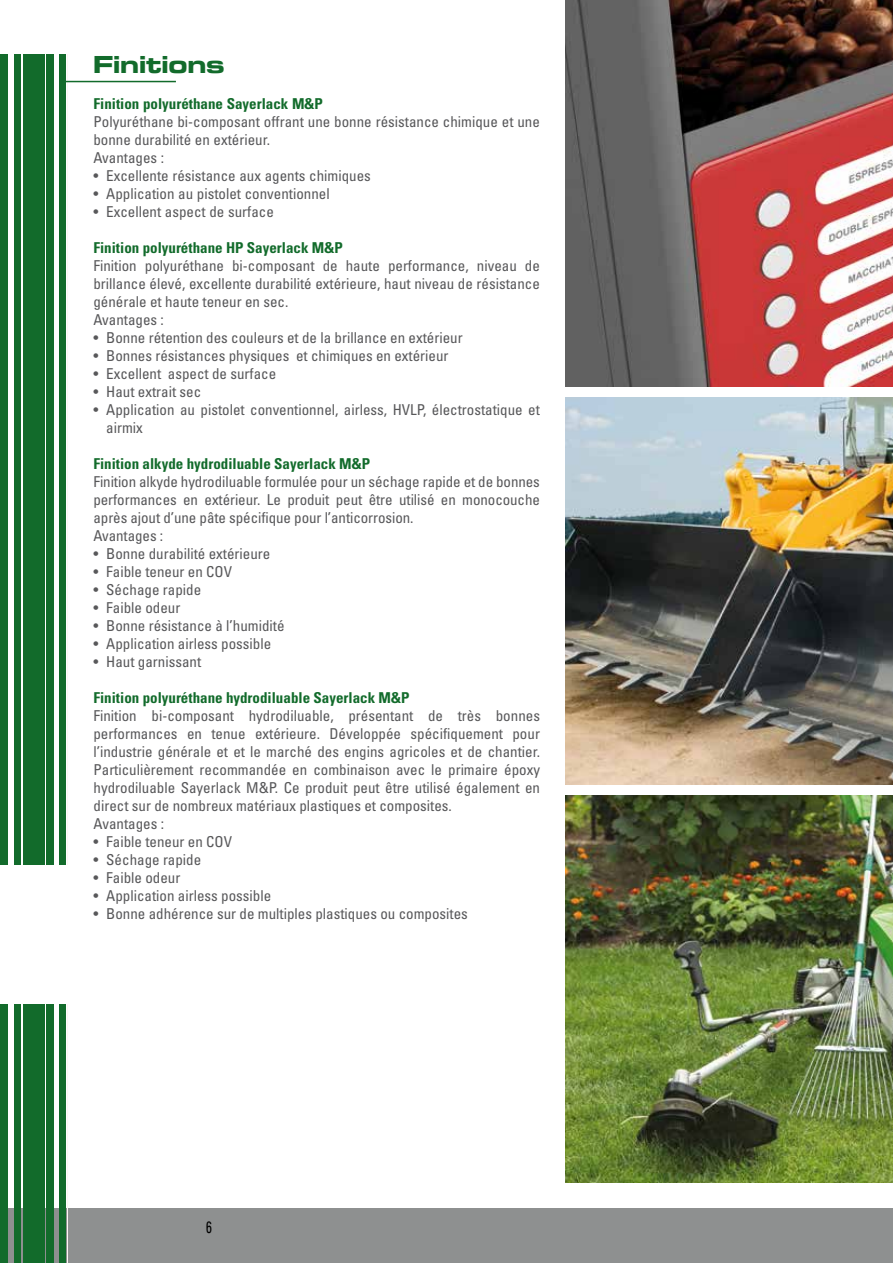
<style>
.page{position:relative;width:893px;height:1263px;background:#fff}
.page>*{position:absolute;margin:0;border:0;box-sizing:border-box;transform-origin:0 0}
.t1{font:25.5px "Microgramma D Bold Exte";letter-spacing:.02em;color:#126b2b}
.t2{font:condensed 16.5px "Univers";color:#000;scale:.8 1}
.t3{font:condensed 15px/18px "Univers";color:#58585a}
.t4{font:700 condensed 15px "Univers";color:#126b2b}
</style>
<div class="page">
<div style="left:0;top:1209px;width:893px;height:54px;background:#8e9090"></div>
<div style="left:0;top:54px;width:7px;height:1209px;background:#126b2b"></div>
<div style="left:15px;top:54px;width:6px;height:1209px;background:#126b2b"></div>
<div style="left:23px;top:54px;width:7px;height:1209px;background:#126b2b"></div>
<div style="left:28px;top:54px;width:13px;height:1209px;background:#126b2b"></div>
<hr style="left:41px;top:54px;width:4px;height:1209px;background:#126b2b">
<hr style="left:47px;top:54px;width:3px;height:1209px;background:#126b2b">
<hr style="left:50px;top:54px;width:3px;height:1209px;background:#126b2b">
<hr style="left:59px;top:54px;width:4px;height:1209px;background:#126b2b">
<hr style="left:62px;top:54px;width:4px;height:1209px;background:#126b2b">
<hr style="left:68px;top:54px;width:1px;height:1209px;background:#fcf7f3">
<div style="left:0;top:865px;width:68px;height:24px;background:#fff"></div>
<div style="left:0;top:980px;width:68px;height:24px;background:#fff"></div>
<div style="left:0;top:872px;width:32px;height:125px;background:#fff"></div>
<div style="left:31px;top:872px;width:37px;height:125px;background:#fff"></div>
<hr style="left:61px;top:81px;width:115px;height:1px;background:#126b2b">
<img style="left:566px;top:795px;width:327px;height:387px">
<img style="left:566px;top:0;width:327px;height:387px">
<img style="left:566px;top:398px;width:327px;height:387px">
<h1 class="t1" style="left:94px;top:48px;width:132px">Finitions</h1>
<p class="t4" style="left:94px;top:95px;width:231px">Finition polyuréthane Sayerlack M&amp;P</p>
<p class="t3" style="left:93px;top:113px;width:448px">Polyuréthane bi-composant offrant une bonne résistance chimique et une bonne durabilité en extérieur.<br>Avantages :</p>
<p class="t3" style="left:93px;top:167px;width:279px">• Excellente résistance aux agents chimiques</p>
<p class="t3" style="left:93px;top:185px;width:238px">• Application au pistolet conventionnel</p>
<p class="t3" style="left:93px;top:203px;width:182px">• Excellent aspect de surface</p>
<p class="t4" style="left:93px;top:239px;width:251px">Finition polyuréthane HP Sayerlack M&amp;P</p>
<p class="t3" style="left:93px;top:257px;width:448px">Finition polyuréthane bi-composant de haute performance, niveau de brillance élevé, excellente durabilité extérieure, haut niveau de résistance générale et haute teneur en sec.<br>Avantages :</p>
<p class="t3" style="left:93px;top:329px;width:371px">• Bonne rétention des couleurs et de la brillance en extérieur</p>
<p class="t3" style="left:93px;top:347px;width:357px">• Bonnes résistances physiques et chimiques en extérieur</p>
<p class="t3" style="left:93px;top:365px;width:184px">• Excellent aspect de surface</p>
<p class="t3" style="left:93px;top:383px;width:109px">• Haut extrait sec</p>
<p class="t3" style="left:106px;top:401px;width:435px;text-indent:-13px">• Application au pistolet conventionnel, airless, HVLP, électrostatique et airmix</p>
<p class="t4" style="left:93px;top:455px;width:278px">Finition alkyde hydrodiluable Sayerlack M&amp;P</p>
<p class="t3" style="left:93px;top:473px;width:448px">Finition alkyde hydrodiluable formulée pour un séchage rapide et de bonnes performances en extérieur. Le produit peut être utilisé en monocouche après ajout d’une pâte spécifique pour l’anticorrosion.<br>Avantages :</p>
<p class="t3" style="left:93px;top:545px;width:178px">• Bonne durabilité extérieure</p>
<p class="t3" style="left:93px;top:563px;width:140px">• Faible teneur en COV</p>
<p class="t3" style="left:93px;top:581px;width:109px">• Séchage rapide</p>
<p class="t3" style="left:93px;top:599px;width:88px">• Faible odeur</p>
<p class="t3" style="left:93px;top:617px;width:193px">• Bonne résistance à l’humidité</p>
<p class="t3" style="left:93px;top:635px;width:179px">• Application airless possible</p>
<p class="t3" style="left:93px;top:653px;width:109px">• Haut garnissant</p>
<p class="t4" style="left:93px;top:689px;width:317px">Finition polyuréthane hydrodiluable Sayerlack M&amp;P</p>
<p class="t3" style="left:93px;top:707px;width:448px">Finition bi-composant hydrodiluable, présentant de très bonnes performances en tenue extérieure. Développée spécifiquement pour l’industrie générale et et le marché des engins agricoles et de chantier.<br>Particulièrement recommandée en combinaison avec le primaire époxy hydrodiluable Sayerlack M&amp;P. Ce produit peut être utilisé également en direct sur de nombreux matériaux plastiques et composites.<br>Avantages :</p>
<p class="t3" style="left:94px;top:833px;width:140px">• Faible teneur en COV</p>
<p class="t3" style="left:94px;top:851px;width:109px">• Séchage rapide</p>
<p class="t3" style="left:94px;top:869px;width:88px">• Faible odeur</p>
<p class="t3" style="left:94px;top:887px;width:179px">• Application airless possible</p>
<p class="t3" style="left:94px;top:905px;width:376px">• Bonne adhérence sur de multiples plastiques ou composites</p>
<p class="t2" style="left:206px;top:1216px;width:9px">6</p>
</div>
